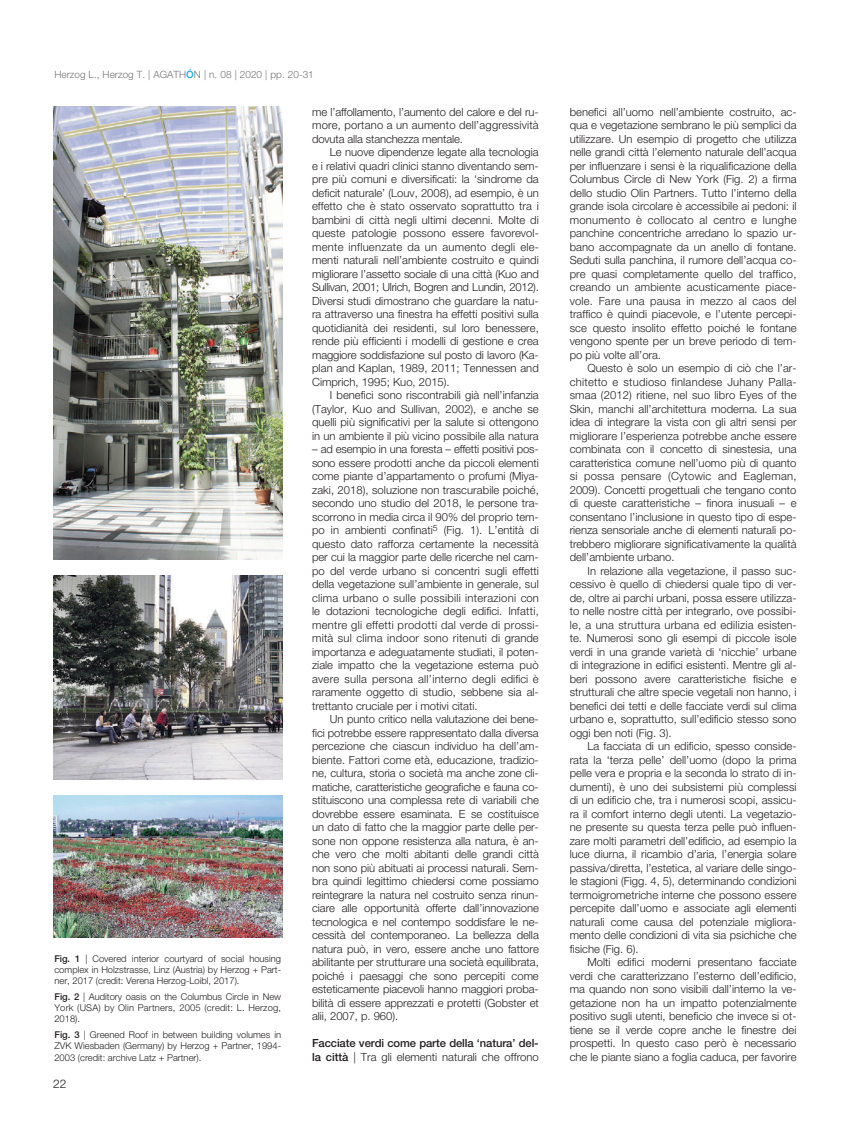
<style>
.page{position:relative;width:851px;height:1134px;background:#fff}
.page>*{position:absolute;margin:0;border:0;box-sizing:border-box;transform-origin:0 0}
.t1{font:300 11.88px "Helvetica Neue LT Std";color:#231f20}
.t2{font:300 11.25px/13.5px "Helvetica Neue LT Std";color:#231f20;text-align:justify}
.t3{font:500 11.25px/13.5px "Helvetica Neue LT Std";letter-spacing:-.01em;color:#231f20}
.t4{font:300 10px "Helvetica Neue LT Std";color:#777574}
.t5{font:300 9.38px/11.2px "Helvetica Neue LT Std";color:#231f20;text-align:justify}
.s1{font-weight:500;color:#00aeef}
.s2{font-weight:500}
.s3{font-weight:300}
</style>
<div class="page">
<img style="left:53px;top:106px;width:229px;height:454px">
<img style="left:53px;top:796px;width:229px;height:141px">
<img style="left:53px;top:576px;width:229px;height:204px">
<p class="t4" style="left:54px;top:70px;width:261px">Herzog L., Herzog T. | AGATH<span class="s1">Ó</span>N | n. 08 | 2020 | pp. 20-31</p>
<p class="t5" style="left:54px;top:953px;width:228px"><span class="s2">Fig. 1</span> | Covered interior courtyard of social housing complex in Holzstrasse, Linz (Austria) by Herzog + Part&shy;ner, 2017 (credit: Verena Herzog-Loibl, 2017).</p>
<p class="t5" style="left:54px;top:992px;width:228px"><span class="s2">Fig. 2</span> | Auditory oasis on the Columbus Circle in New York (USA) by Olin Partners, 2005 (credit: L. Herzog, 2018).</p>
<p class="t5" style="left:54px;top:1030px;width:228px"><span class="s2">Fig. 3</span> | Greened Roof in between building volumes in ZVK Wiesbaden (Germany) by Herzog + Partner, 1994- 2003 (credit: archive Latz + Partner).</p>
<p class="t1" style="left:53px;top:1079px;width:15px">22</p>
<p class="t2" style="left:312px;top:106px;width:228px">me l’affollamento, l’aumento del calore e del ru&shy;more, portano a un aumento dell’aggressività dovuta alla stanchezza mentale.</p>
<p class="t2" style="left:312px;top:146px;width:228px;text-indent:18px">Le nuove dipendenze legate alla tecnologia e i relativi quadri clinici stanno diventando sem&shy;pre più comuni e diversificati: la ‘sindrome da deficit naturale’ (Louv, 2008), ad esempio, è un effetto che è stato osservato soprattutto tra i bambini di città negli ultimi decenni. Molte di queste patologie possono essere favorevol&shy;mente influenzate da un aumento degli ele&shy;menti naturali nell’ambiente costruito e quindi migliorare l’assetto sociale di una città (Kuo and Sullivan, 2001; Ulrich, Bogren and Lundin, 2012).<br>Diversi studi dimostrano che guardare la natu&shy;ra attraverso una finestra ha effetti positivi sulla quotidianità dei residenti, sul loro benessere, rende più efficienti i modelli di gestione e crea maggiore soddisfazione sul posto di lavoro (Ka&shy;plan and Kaplan, 1989, 2011; Tennessen and Cimprich, 1995; Kuo, 2015).</p>
<p class="t2" style="left:312px;top:389px;width:228px;text-indent:18px">I benefici sono riscontrabili già nell’infanzia (Taylor, Kuo and Sullivan, 2002), e anche se quelli più significativi per la salute si ottengono in un ambiente il più vicino possibile alla natura</p>
<p class="t2" style="left:312px;top:443px;width:228px">– ad esempio in una foresta – effetti positivi pos&shy;sono essere prodotti anche da piccoli elementi come piante d’appartamento o profumi (Miya&shy;zaki, 2018), soluzione non trascurabile poiché, secondo uno studio del 2018, le persone tra&shy;scorrono in media circa il 90% del proprio tem&shy;po in ambienti confinati<sup>5</sup> (Fig. 1). L’entità di questo dato rafforza certamente la necessità per cui la maggior parte delle ricerche nel cam&shy;po del verde urbano si concentri sugli effetti della vegetazione sull’ambiente in generale, sul clima urbano o sulle possibili interazioni con le dotazioni tecnologiche degli edifici. Infatti, mentre gli effetti prodotti dal verde di prossi&shy;mità sul clima indoor sono ritenuti di grande importanza e adeguatamente studiati, il poten&shy;ziale impatto che la vegetazione esterna può avere sulla persona all’interno degli edifici è raramente oggetto di studio, sebbene sia al&shy;trettanto cruciale per i motivi citati.</p>
<p class="t2" style="left:312px;top:713px;width:228px;text-indent:18px">Un punto critico nella valutazione dei bene&shy;fici potrebbe essere rappresentato dalla diversa percezione che ciascun individuo ha dell’am&shy;biente. Fattori come età, educazione, tradizio&shy;ne, cultura, storia o società ma anche zone cli&shy;matiche, caratteristiche geografiche e fauna co&shy;stituiscono una complessa rete di variabili che dovrebbe essere esaminata. E se costituisce un dato di fatto che la maggior parte delle per&shy;sone non oppone resistenza alla natura, è an&shy;che vero che molti abitanti delle grandi città non sono più abituati ai processi naturali. Sem&shy;bra quindi legittimo chiedersi come possiamo reintegrare la natura nel costruito senza rinun&shy;ciare alle opportunità offerte dall’innovazione tecnologica e nel contempo soddisfare le ne&shy;cessità del contemporaneo. La bellezza della natura può, in vero, essere anche uno fattore abilitante per strutturare una società equilibrata, poiché i paesaggi che sono percepiti come esteticamente piacevoli hanno maggiori proba&shy;bilità di essere apprezzati e protetti (Gobster et alii, 2007, p. 960).</p>
<p class="t3" style="left:312px;top:1037px;width:228px">Facciate verdi come parte della ‘natura’ del&shy;la città <span class="s3">| Tra gli elementi naturali che offrono</span></p>
<p class="t2" style="left:569px;top:106px;width:228px">benefici all’uomo nell’ambiente costruito, ac&shy;qua e vegetazione sembrano le più semplici da utilizzare. Un esempio di progetto che utilizza nelle grandi città l’elemento naturale dell’acqua per influenzare i sensi è la riqualificazione della Columbus Circle di New York (Fig. 2) a firma dello studio Olin Partners. Tutto l’interno della grande isola circolare è accessibile ai pedoni: il monumento è collocato al centro e lunghe panchine concentriche arredano lo spazio ur&shy;bano accompagnate da un anello di fontane.<br>Seduti sulla panchina, il rumore dell’acqua co&shy;pre quasi completamente quello del traffico, creando un ambiente acusticamente piace&shy;vole. Fare una pausa in mezzo al caos del traffico è quindi piacevole, e l’utente percepi&shy;sce questo insolito effetto poiché le fontane vengono spente per un breve periodo di tem&shy;po più volte all’ora.</p>
<p class="t2" style="left:569px;top:362px;width:228px;text-indent:18px">Questo è solo un esempio di ciò che l’ar&shy;chitetto e studioso finlandese Juhany Palla&shy;smaa (2012) ritiene, nel suo libro Eyes of the Skin, manchi all’architettura moderna. La sua idea di integrare la vista con gli altri sensi per migliorare l’esperienza potrebbe anche essere combinata con il concetto di sinestesia, una caratteristica comune nell’uomo più di quanto si possa pensare (Cytowic and Eagleman, 2009). Concetti progettuali che tengano conto di queste caratteristiche – finora inusuali – e consentano l’inclusione in questo tipo di espe&shy;rienza sensoriale anche di elementi naturali po&shy;trebbero migliorare significativamente la qualità dell’ambiente urbano.</p>
<p class="t2" style="left:569px;top:565px;width:228px;text-indent:18px">In relazione alla vegetazione, il passo suc&shy;cessivo è quello di chiedersi quale tipo di ver&shy;de, oltre ai parchi urbani, possa essere utilizza&shy;to nelle nostre città per integrarlo, ove possibi&shy;le, a una struttura urbana ed edilizia esisten&shy;te. Numerosi sono gli esempi di piccole isole verdi in una grande varietà di ‘nicchie’ urbane di integrazione in edifici esistenti. Mentre gli al&shy;beri possono avere caratteristiche fisiche e strutturali che altre specie vegetali non hanno, i benefici dei tetti e delle facciate verdi sul clima urbano e, soprattutto, sull’edificio stesso sono oggi ben noti (Fig. 3).</p>
<p class="t2" style="left:569px;top:740px;width:228px;text-indent:18px">La facciata di un edificio, spesso conside&shy;rata la ‘terza pelle’ dell’uomo (dopo la prima pelle vera e propria e la seconda lo strato di in&shy;dumenti), è uno dei subsistemi più complessi di un edificio che, tra i numerosi scopi, assicu&shy;ra il comfort interno degli utenti. La vegetazio&shy;ne presente su questa terza pelle può influen&shy;zare molti parametri dell’edificio, ad esempio la luce diurna, il ricambio d’aria, l’energia solare passiva/diretta, l’estetica, al variare delle singo&shy;le stagioni (Figg. 4, 5), determinando condizioni termoigrometriche interne che possono essere percepite dall’uomo e associate agli elementi naturali come causa del potenziale migliora&shy;mento delle condizioni di vita sia psichiche che fisiche (Fig. 6).</p>
<p class="t2" style="left:569px;top:956px;width:228px;text-indent:18px">Molti edifici moderni presentano facciate verdi che caratterizzano l’esterno dell’edificio, ma quando non sono visibili dall’interno la ve&shy;getazione non ha un impatto potenzialmente positivo sugli utenti, beneficio che invece si ot&shy;tiene se il verde copre anche le finestre dei prospetti. In questo caso però è necessario che le piante siano a foglia caduca, per favorire</p>
</div>
